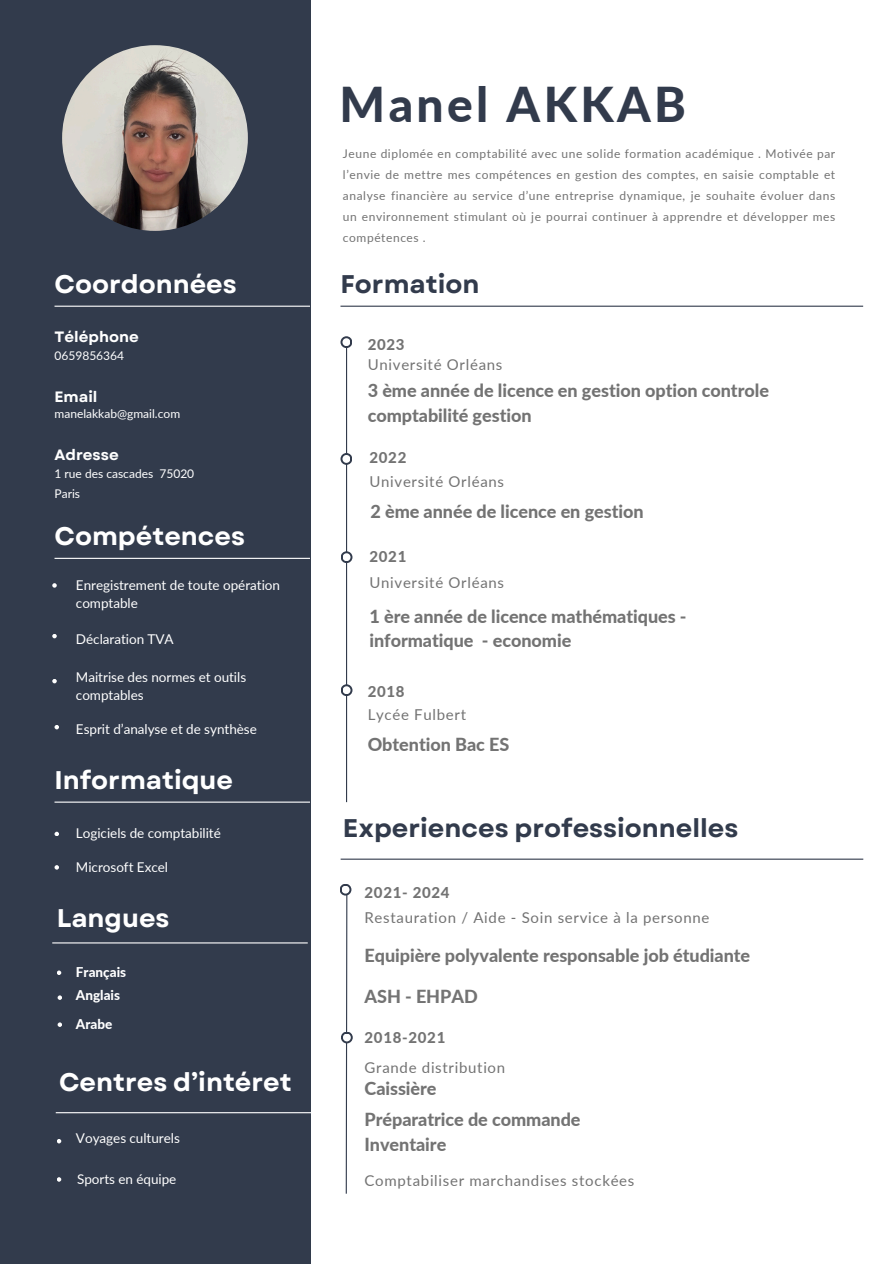
<style>
.page{position:relative;width:894px;height:1264px;background:#fff}
.page>*{position:absolute;margin:0;border:0;box-sizing:border-box;transform-origin:0 0}
.t1{font:800 48px "Lato";letter-spacing:.07em;color:#323b4c}
.t2{font:700 25.5px "Garet";color:#fff}
.t3{font:700 25.5px "Garet";color:#323b4c}
.t4{font:800 18px/24.8px "Lato";letter-spacing:-.005em;color:#737373}
.t5{font:15px "Lato";letter-spacing:.045em;color:#737373}
.t6{font:800 15px "Lato";letter-spacing:.045em;color:#737373}
.t7{font:700 15px "Garet";color:#fff}
.t8{font:13.5px/18px "Lato";letter-spacing:-.005em;color:#fff}
.t9{font:800 13.5px "Lato";color:#fff}
.t10{font:12px/21px "Lato";letter-spacing:.045em;color:#737373;text-align:justify}
.t11{font:12px/20px "Lato";color:#fff}
</style>
<div class="page">
<div style="left:0;top:0;width:310px;height:1263px;background:#323b4c"></div>
<hr style="left:54px;top:305px;width:256px;height:2px;background:#fff">
<hr style="left:54px;top:558px;width:256px;height:1px;background:#fff">
<hr style="left:340px;top:305px;width:522px;height:2px;background:#323b4c">
<hr style="left:346px;top:342px;width:1px;height:460px;background:#323b4c">
<svg style="left:340px;top:336px;width:12px;height:12px"></svg>
<div style="left:342px;top:338px;width:8px;height:8px;background:#fff;border-radius:50%"></div>
<svg style="left:340px;top:453px;width:12px;height:12px"></svg>
<div style="left:342px;top:455px;width:8px;height:8px;background:#fff;border-radius:50%"></div>
<svg style="left:340px;top:551px;width:12px;height:12px"></svg>
<div style="left:342px;top:553px;width:8px;height:8px;background:#fff;border-radius:50%"></div>
<hr style="left:340px;top:858px;width:523px;height:1px;background:#323b4c">
<img style="left:62px;top:45px;width:186px;height:186px;border-radius:50%">
<svg style="left:54px;top:831px;width:5px;height:5px"></svg>
<svg style="left:54px;top:865px;width:5px;height:4px"></svg>
<hr style="left:54px;top:801px;width:256px;height:1px;background:#fff">
<hr style="left:52px;top:942px;width:255px;height:1px;background:#fff">
<svg style="left:340px;top:684px;width:12px;height:12px"></svg>
<div style="left:342px;top:686px;width:8px;height:8px;background:#fff;border-radius:50%"></div>
<svg style="left:345px;top:894px;width:3px;height:300px"></svg>
<svg style="left:339px;top:883px;width:12px;height:12px"></svg>
<div style="left:341px;top:885px;width:8px;height:8px;background:#fff;border-radius:50%"></div>
<svg style="left:341px;top:1031px;width:11px;height:12px"></svg>
<div style="left:343px;top:1033px;width:8px;height:8px;background:#fff;border-radius:50%"></div>
<svg style="left:52px;top:583px;width:5px;height:4px"></svg>
<svg style="left:52px;top:634px;width:5px;height:4px"></svg>
<svg style="left:52px;top:679px;width:5px;height:4px"></svg>
<svg style="left:54px;top:725px;width:5px;height:4px"></svg>
<hr style="left:56px;top:1112px;width:255px;height:1px;background:#fff">
<svg style="left:57px;top:970px;width:4px;height:5px"></svg>
<svg style="left:58px;top:995px;width:4px;height:4px"></svg>
<svg style="left:58px;top:1022px;width:4px;height:4px"></svg>
<svg style="left:57px;top:1139px;width:4px;height:4px"></svg>
<svg style="left:57px;top:1177px;width:4px;height:4px"></svg>
<h2 class="t2" style="left:54px;top:265px;width:184px">Coordonnées</h2>
<h5 class="t7" style="left:54px;top:325px;width:86px">Téléphone</h5>
<p class="t11" style="left:54px;top:345px;width:71px">0659856364</p>
<h5 class="t7" style="left:54px;top:385px;width:44px">Email</h5>
<p class="t11" style="left:54px;top:403px;width:127px">manelakkab@gmail.com</p>
<h2 class="t7" style="left:54px;top:443px;width:66px">Adresse</h2>
<p class="t11" style="left:54px;top:463px;width:141px">1 rue des cascades 75020<br>Paris</p>
<h5 class="t2" style="left:54px;top:517px;width:192px">Compétences</h5>
<h5 class="t8" style="left:76px;top:575px;width:205px">Enregistrement de toute opération comptable</h5>
<h6 class="t8" style="left:76px;top:629px;width:99px">Déclaration TVA</h6>
<h4 class="t8" style="left:76px;top:667px;width:172px">Maitrise des normes et outils comptables</h4>
<h3 class="t8" style="left:76px;top:719px;width:182px">Esprit d’analyse et de synthèse</h3>
<p class="t2" style="left:54px;top:761px;width:180px">Informatique</p>
<h2 class="t8" style="left:76px;top:824px;width:146px">Logiciels de comptabilité</h2>
<p class="t8" style="left:76px;top:857px;width:94px">Microsoft Excel</p>
<p class="t2" style="left:57px;top:899px;width:114px">Langues</p>
<p class="t9" style="left:76px;top:963px;width:52px">Français</p>
<p class="t9" style="left:76px;top:986px;width:46px">Anglais</p>
<p class="t9" style="left:76px;top:1015px;width:38px">Arabe</p>
<h5 class="t2" style="left:59px;top:1063px;width:234px">Centres d’intéret</h5>
<h6 class="t8" style="left:76px;top:1129px;width:105px">Voyages culturels</h6>
<h4 class="t8" style="left:77px;top:1169px;width:101px">Sports en équipe</h4>
<p class="t1" style="left:339px;top:74px;width:348px">Manel AKKAB</p>
<h4 class="t10" style="left:343px;top:143px;width:493px">Jeune diplomée en comptabilité avec une solide formation académique . Motivée par l’envie de mettre mes compétences en gestion des comptes, en saisie comptable et analyse financière au service d’une entreprise dynamique, je souhaite évoluer dans un environnement stimulant où je pourrai continuer à apprendre et développer mes compétences .</h4>
<p class="t3" style="left:340px;top:265px;width:140px">Formation</p>
<p class="t6" style="left:367px;top:335px;width:38px">2023</p>
<p class="t5" style="left:367px;top:355px;width:136px">Université Orléans</p>
<h6 class="t4" style="left:367px;top:377px;width:402px">3 ème année de licence en gestion option controle comptabilité gestion</h6>
<h2 class="t6" style="left:369px;top:448px;width:38px">2022</h2>
<h1 class="t5" style="left:369px;top:472px;width:136px">Université Orléans</h1>
<p class="t4" style="left:370px;top:499px;width:274px">2 ème année de licence en gestion</p>
<h2 class="t6" style="left:369px;top:547px;width:38px">2021</h2>
<h5 class="t5" style="left:369px;top:573px;width:136px">Université Orléans</h5>
<p class="t4" style="left:369px;top:603px;width:318px">1 ère année de licence mathématiques - informatique - economie</p>
<h2 class="t6" style="left:367px;top:682px;width:38px">2018</h2>
<h4 class="t5" style="left:367px;top:705px;width:100px">Lycée Fulbert</h4>
<h5 class="t4" style="left:367px;top:732px;width:143px">Obtention Bac ES</h5>
<h6 class="t3" style="left:343px;top:809px;width:397px">Experiences professionnelles</h6>
<h4 class="t6" style="left:364px;top:882px;width:87px">2021- 2024</h4>
<h5 class="t5" style="left:364px;top:908px;width:346px">Restauration / Aide - Soin service à la personne</h5>
<h6 class="t4" style="left:364px;top:942px;width:387px">Equipière polyvalente responsable job étudiante</h6>
<h6 class="t4" style="left:364px;top:983px;width:115px">ASH - EHPAD</h6>
<h4 class="t6" style="left:364px;top:1028px;width:82px">2018-2021</h4>
<h5 class="t5" style="left:364px;top:1058px;width:142px">Grande distribution</h5>
<h6 class="t4" style="left:364px;top:1075px;width:74px">Caissière</h6>
<h4 class="t4" style="left:364px;top:1106px;width:217px">Préparatrice de commande<br>Inventaire</h4>
<h2 class="t5" style="left:364px;top:1170px;width:271px">Comptabiliser marchandises stockées</h2>
</div>
